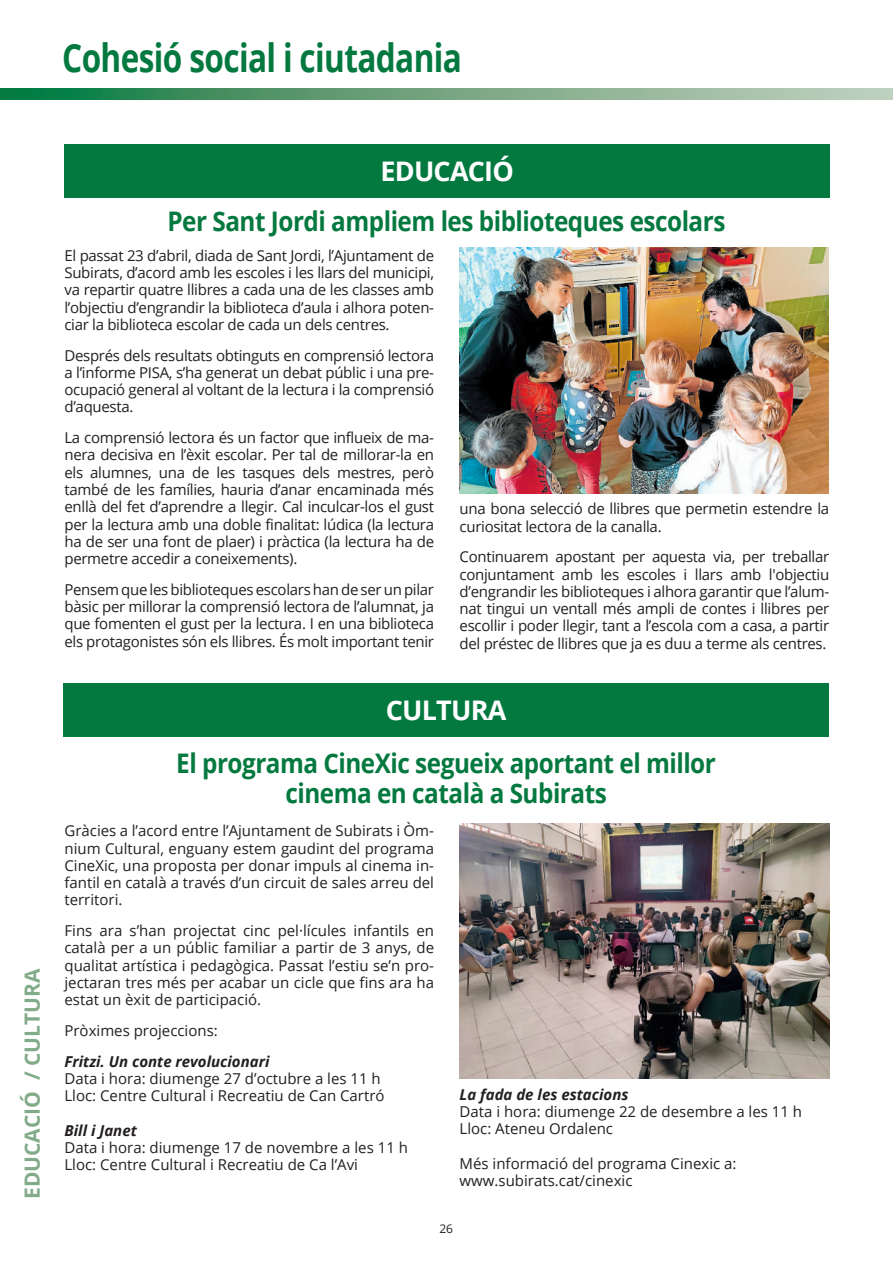
<style>
.page{position:relative;width:893px;height:1263px;background:#fff}
.page>*{position:absolute;margin:0;border:0;box-sizing:border-box;transform-origin:0 0}
.t1{font:700 39px "Open Sans";letter-spacing:-.02em;color:#04793f;scale:.81 1}
.t2{font:700 27px/30px "Open Sans";letter-spacing:-.02em;color:#04793f;text-align:center;scale:.9 1}
.t3{font:700 27px "Open Sans";letter-spacing:-.03em;color:#fff}
.t4{font:700 21px "Open Sans";color:#82ab89}
.t5{font:15px/17.2px "Open Sans";color:#231f20;text-align:justify}
.t6{font:15px/17.2px "Open Sans";letter-spacing:-.02em;color:#231f20}
.t7{font:italic 700 15px "Open Sans";color:#231f20}
.t8{font:12px "Open Sans";color:#231f20}
</style>
<div class="page">
<svg style="left:0;top:88px;width:893px;height:12px;background:#6da580"></svg>
<div style="left:63px;top:683px;width:766px;height:54px;background:#04793f"></div>
<div style="left:64px;top:145px;width:766px;height:53px;background:#04793f"></div>
<img style="left:459px;top:247px;width:370px;height:246px">
<img style="left:459px;top:824px;width:371px;height:255px">
<h1 class="t1" style="left:62px;top:30px;width:495px">Cohesió social i ciutadania</h1>
<h3 class="t4" style="left:17px;top:1199px;width:232px;rotate:-90deg">EDUCACIÓ / CULTURA</h3>
<h2 class="t3" style="left:381px;top:152px;width:135px">EDUCACIÓ</h2>
<h2 class="t2" style="left:167px;top:205px;width:621px">Per Sant Jordi ampliem les biblioteques escolars</h2>
<p class="t5" style="left:64px;top:246px;width:371px">El passat 23 d’abril, diada de Sant Jordi, l’Ajuntament de Subirats, d’acord amb les escoles i les llars del municipi, va repartir quatre llibres a cada una de les classes amb l’objectiu d’engrandir la biblioteca d’aula i alhora poten&shy;ciar la biblioteca escolar de cada un dels centres.</p>
<p class="t5" style="left:64px;top:346px;width:371px">Després dels resultats obtinguts en comprensió lectora a l’informe PISA, s’ha generat un debat públic i una pre&shy;ocupació general al voltant de la lectura i la comprensió d’aquesta.</p>
<p class="t5" style="left:64px;top:429px;width:371px">La comprensió lectora és un factor que influeix de ma&shy;nera decisiva en l’èxit escolar. Per tal de millorar-la en els alumnes, una de les tasques dels mestres, però també de les famílies, hauria d’anar encaminada més enllà del fet d’aprendre a llegir. Cal inculcar-los el gust per la lectura amb una doble finalitat: lúdica (la lectura ha de ser una font de plaer) i pràctica (la lectura ha de permetre accedir a coneixements).</p>
<p class="t5" style="left:64px;top:580px;width:371px">Pensem que les biblioteques escolars han de ser un pilar bàsic per millorar la comprensió lectora de l’alumnat, ja que fomenten el gust per la lectura. I en una biblioteca els protagonistes són els llibres. És molt important tenir</p>
<p class="t6" style="left:460px;top:500px;width:371px">una bona selecció de llibres que permetin estendre la curiositat lectora de la canalla.</p>
<p class="t5" style="left:460px;top:548px;width:371px">Continuarem apostant per aquesta via, per treballar conjuntament amb les escoles i llars amb l'objectiu d’engrandir les biblioteques i alhora garantir que l’alum&shy;nat tingui un ventall més ampli de contes i llibres per escollir i poder llegir, tant a l’escola com a casa, a partir del préstec de llibres que ja es duu a terme als centres.</p>
<h2 class="t3" style="left:386px;top:691px;width:122px">CULTURA</h2>
<h2 class="t2" style="left:176px;top:747px;width:601px">El programa CineXic segueix aportant el millor cinema en català a Subirats</h2>
<p class="t5" style="left:64px;top:822px;width:371px">Gràcies a l’acord entre l’Ajuntament de Subirats i Òm&shy;nium Cultural, enguany estem gaudint del programa CineXic, una proposta per donar impuls al cinema in&shy;fantil en català a través d’un circuit de sales arreu del territori.</p>
<p class="t5" style="left:64px;top:922px;width:371px">Fins ara s’han projectat cinc pel·lícules infantils en català per a un públic familiar a partir de 3 anys, de qualitat artística i pedagògica. Passat l’estiu se’n pro&shy;jectaran tres més per acabar un cicle que fins ara ha estat un èxit de participació.</p>
<p class="t5" style="left:64px;top:1021px;width:155px">Pròximes projeccions:</p>
<p class="t7" style="left:64px;top:1051px;width:207px">Fritzi. Un conte revolucionari</p>
<p class="t5" style="left:64px;top:1070px;width:322px">Data i hora: diumenge 27 d’octubre a les 11 h<br>Lloc: Centre Cultural i Recreatiu de Can Cartró</p>
<p class="t7" style="left:64px;top:1120px;width:74px">Bill i Janet</p>
<p class="t5" style="left:64px;top:1139px;width:345px">Data i hora: diumenge 17 de novembre a les 11 h<br>Lloc: Centre Cultural i Recreatiu de Ca l’Avi</p>
<p class="t7" style="left:460px;top:1083px;width:170px">La fada de les estacions</p>
<p class="t5" style="left:460px;top:1102px;width:344px">Data i hora: diumenge 22 de desembre a les 11 h<br>Lloc: Ateneu Ordalenc</p>
<p class="t5" style="left:460px;top:1154px;width:278px">Més informació del programa Cinexic a: www.subirats.cat/cinexic</p>
<p class="t8" style="left:439px;top:1221px;width:15px">26</p>
</div>
